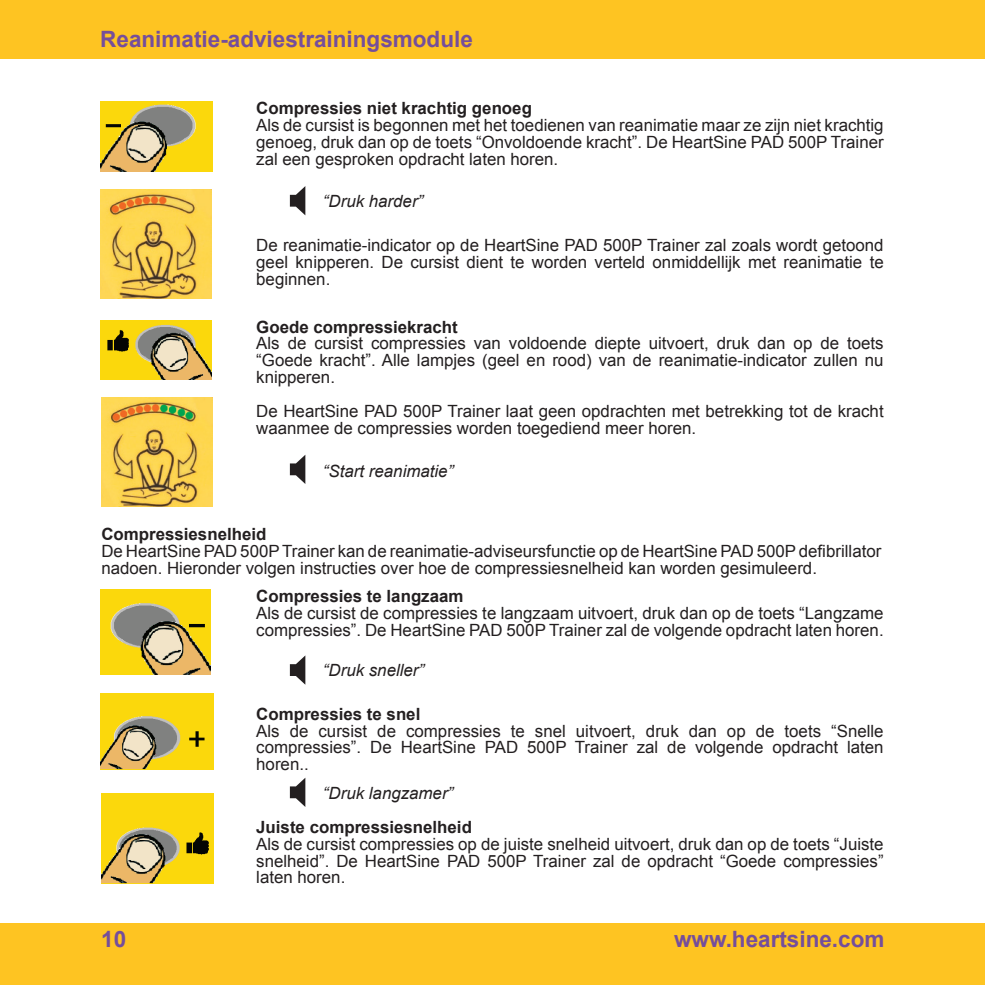
<style>
.page{position:relative;width:985px;height:985px;background:#fff}
.page>*{position:absolute;margin:0;border:0;box-sizing:border-box;transform-origin:0 0}
.t1{font:700 22.5px "Arial";color:#754e9b}
.t2{font:16.88px/16.9px "Arial";color:#231f20;text-align:justify}
.t3{font:700 16.88px "Arial";color:#231f20}
.t4{font:italic 16.88px "Arial";color:#231f20}
</style>
<div class="page">
<div style="left:0;top:923px;width:965px;height:62px;background:#fec422"></div>
<div style="left:965px;top:923px;width:20px;height:62px;background:#fec422"></div>
<div style="left:0;top:0;width:985px;height:59px;background:#fec422"></div>
<img style="left:101px;top:101px;width:111px;height:71px">
<img style="left:100px;top:320px;width:111px;height:59px">
<img style="left:100px;top:590px;width:110px;height:84px">
<img style="left:101px;top:694px;width:112px;height:75px">
<img style="left:101px;top:793px;width:112px;height:91px">
<svg style="left:290px;top:186px;width:15px;height:29px"></svg>
<svg style="left:290px;top:455px;width:15px;height:29px"></svg>
<svg style="left:290px;top:656px;width:15px;height:29px"></svg>
<svg style="left:290px;top:778px;width:15px;height:29px"></svg>
<img style="left:101px;top:190px;width:110px;height:109px">
<img style="left:101px;top:397px;width:112px;height:110px">
<h1 class="t1" style="left:100px;top:24px;width:374px">Reanimatie-adviestrainingsmodule</h1>
<p class="t3" style="left:256px;top:97px;width:277px">Compressies niet krachtig genoeg</p>
<p class="t2" style="left:256px;top:117px;width:629px">Als de cursist is begonnen met het toedienen van reanimatie maar ze zijn niet krachtig genoeg, druk dan op de toets “Onvoldoende kracht”. De HeartSine PAD 500P Trainer zal een gesproken opdracht laten horen.</p>
<p class="t4" style="left:323px;top:191px;width:102px">“Druk harder”</p>
<p class="t2" style="left:256px;top:237px;width:629px">De reanimatie-indicator op de HeartSine PAD 500P Trainer zal zoals wordt getoond geel knipperen. De cursist dient te worden verteld onmiddellijk met reanimatie te beginnen.</p>
<p class="t3" style="left:256px;top:315px;width:203px">Goede compressiekracht</p>
<p class="t2" style="left:256px;top:335px;width:629px">Als de cursist compressies van voldoende diepte uitvoert, druk dan op de toets “Goede kracht”. Alle lampjes (geel en rood) van de reanimatie-indicator zullen nu knipperen.</p>
<p class="t2" style="left:256px;top:403px;width:629px">De HeartSine PAD 500P Trainer laat geen opdrachten met betrekking tot de kracht waanmee de compressies worden toegediend meer horen.</p>
<p class="t4" style="left:323px;top:460px;width:132px">“Start reanimatie”</p>
<p class="t3" style="left:101px;top:523px;width:167px">Compressiesnelheid</p>
<p class="t2" style="left:101px;top:543px;width:781px">De HeartSine PAD 500P Trainer kan de reanimatie-adviseursfunctie op de HeartSine PAD 500P defibrillator nadoen. Hieronder volgen instructies over hoe de compressiesnelheid kan worden gesimuleerd.</p>
<p class="t3" style="left:256px;top:585px;width:209px">Compressies te langzaam</p>
<p class="t2" style="left:256px;top:605px;width:629px">Als de cursist de compressies te langzaam uitvoert, druk dan op de toets “Langzame compressies”. De HeartSine PAD 500P Trainer zal de volgende opdracht laten horen.</p>
<p class="t4" style="left:323px;top:659px;width:103px">“Druk sneller”</p>
<p class="t3" style="left:256px;top:703px;width:166px">Compressies te snel</p>
<p class="t2" style="left:256px;top:722px;width:629px">Als de cursist de compressies te snel uitvoert, druk dan op de toets “Snelle compressies”. De HeartSine PAD 500P Trainer zal de volgende opdracht laten horen..</p>
<p class="t4" style="left:323px;top:782px;width:132px">“Druk langzamer”</p>
<p class="t3" style="left:256px;top:816px;width:217px">Juiste compressiesnelheid</p>
<p class="t2" style="left:256px;top:835px;width:629px">Als de cursist compressies op de juiste snelheid uitvoert, druk dan op de toets “Juiste snelheid”. De HeartSine PAD 500P Trainer zal de opdracht “Goede compressies” laten horen.</p>
<h1 class="t1" style="left:101px;top:925px;width:27px">10</h1>
<h1 class="t1" style="left:674px;top:925px;width:212px">www.heartsine.com</h1>
</div>
